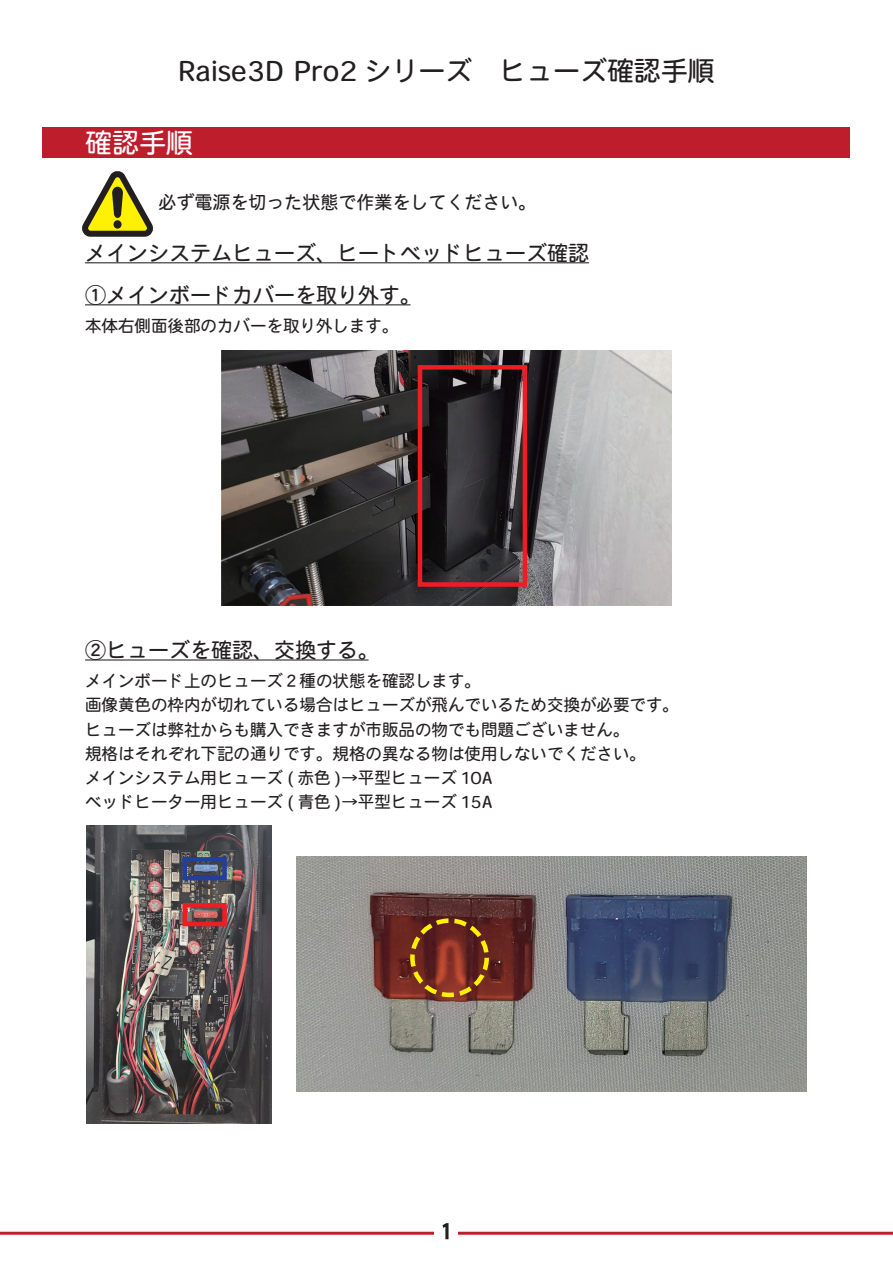
<style>
.page{position:relative;width:893px;height:1263px;background:#fff}
.page>*{position:absolute;margin:0;border:0;box-sizing:border-box;transform-origin:0 0}
.t1{font:27px "Heisei Maru Go Std W4";color:#231f20}
.t2{font:27px "Heisei Maru Go Std W4";color:#fff}
.t3{font:21px "Heisei Maru Go Std W4";color:#231f20}
.t4{font:18px "Heisei Maru Go Std W4";color:#231f20}
.t5{font:16.5px/24px "Heisei Maru Go Std W4";color:#231f20}
</style>
<div class="page">
<div style="left:43px;top:128px;width:807px;height:30px;background:#be1d2c"></div>
<svg style="left:82px;top:171px;width:71px;height:66px"></svg>
<hr style="left:0;top:1232px;width:893px;height:3px;background:#be1d2c">
<div style="left:435px;top:1203px;width:23px;height:60px;background:#fff"></div>
<svg style="left:442px;top:1223px;width:7px;height:17px"></svg>
<hr style="left:85px;top:262px;width:504px;height:1px;background:#231f20">
<hr style="left:85px;top:304px;width:326px;height:1px;background:#231f20">
<img style="left:222px;top:350px;width:449px;height:255px">
<div style="left:418px;top:365px;width:109px;height:222px;border:4px solid #ee1d23"></div>
<hr style="left:85px;top:659px;width:284px;height:1px;background:#231f20">
<img style="left:87px;top:825px;width:184px;height:298px">
<div style="left:182px;top:857px;width:45px;height:23px;border:4px solid #223f99"></div>
<div style="left:182px;top:903px;width:45px;height:23px;border:4px solid #ee1d23"></div>
<img style="left:296px;top:856px;width:510px;height:235px">
<div style="left:410px;top:918px;width:79px;height:79px;border:4px dashed #fff101;border-radius:50%"></div>
<h1 class="t1" style="left:178px;top:53px;width:538px">Raise3D Pro2 シリーズ　ヒューズ確認手順</h1>
<h1 class="t2" style="left:85px;top:125px;width:109px">確認手順</h1>
<p class="t4" style="left:159px;top:190px;width:379px">必ず電源を切った状態で作業をしてください。</p>
<p class="t3" style="left:85px;top:239px;width:505px">メインシステムヒューズ、ヒートベッドヒューズ確認</p>
<p class="t3" style="left:85px;top:281px;width:337px">①メインボードカバーを取り外す。</p>
<p class="t5" style="left:85px;top:314px;width:315px">本体右側面後部のカバーを取り外します。</p>
<p class="t3" style="left:85px;top:636px;width:295px">②ヒューズを確認、交換する。</p>
<p class="t5" style="left:85px;top:669px;width:595px">メインボード上のヒューズ２種の状態を確認します。<br>画像黄色の枠内が切れている場合はヒューズが飛んでいるため交換が必要です。ヒューズは弊社からも購入できますが市販品の物でも問題ございません。<br>規格はそれぞれ下記の通りです。規格の異なる物は使用しないでください。<br>メインシステム用ヒューズ ( 赤色 )→平型ヒューズ 10A<br>ベッドヒーター用ヒューズ ( 青色 )→平型ヒューズ 15A</p>
</div>
